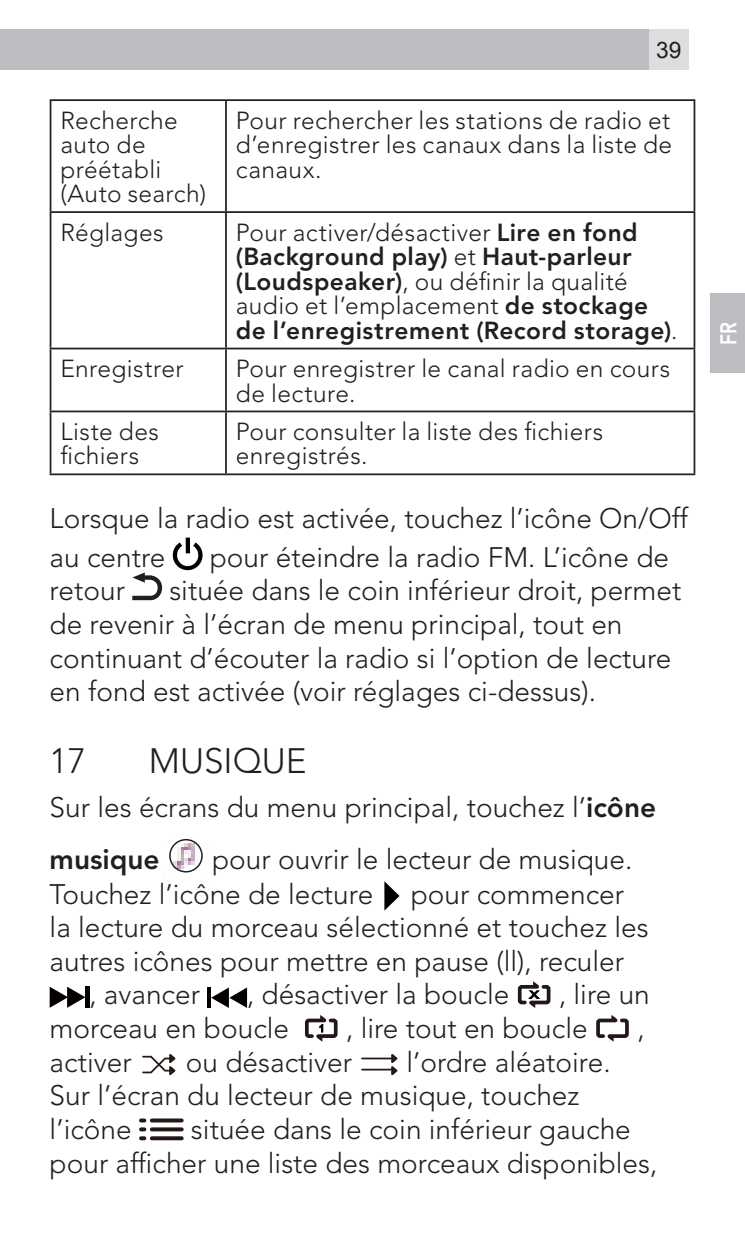
<style>
.page{position:relative;width:745px;height:1241px;background:#fff}
.page>*{position:absolute;margin:0;border:0;box-sizing:border-box;transform-origin:0 0}
.t1{font:300 35px "Avenir LT Std";color:#231f20}
.t2{font:300 28px/33.6px "Avenir LT Std";color:#231f20}
.t3{font:300 24.5px/24.5px "Avenir LT Std";letter-spacing:.015em;color:#231f20}
.t4{font:800 24.5px/24.5px "Avenir LT Std";letter-spacing:.02em;color:#231f20}
.t5{font:22.75px "Arial";color:#231f20}
.t6{font:800 22.75px "Avenir LT Std";color:#fff;scale:.83 1}
.s1{font-weight:300}
.s2{font-weight:800}
</style>
<div class="page">
<div style="left:0;top:29px;width:688px;height:41px;background:#bcbdc0"></div>
<div style="left:648px;top:29px;width:40px;height:41px;background:#dcdddf"></div>
<hr style="left:50px;top:99px;width:176px;height:2px;background:#231f20">
<hr style="left:50px;top:101px;width:1px;height:110px;background:#231f20">
<hr style="left:226px;top:99px;width:468px;height:2px;background:#231f20">
<hr style="left:225px;top:101px;width:2px;height:110px;background:#231f20">
<hr style="left:693px;top:101px;width:1px;height:110px;background:#231f20">
<hr style="left:50px;top:211px;width:176px;height:2px;background:#231f20">
<hr style="left:50px;top:213px;width:1px;height:134px;background:#231f20">
<hr style="left:226px;top:211px;width:468px;height:2px;background:#231f20">
<hr style="left:225px;top:213px;width:2px;height:134px;background:#231f20">
<hr style="left:693px;top:213px;width:1px;height:134px;background:#231f20">
<hr style="left:50px;top:347px;width:176px;height:2px;background:#231f20">
<hr style="left:50px;top:349px;width:1px;height:61px;background:#231f20">
<hr style="left:226px;top:347px;width:468px;height:2px;background:#231f20">
<hr style="left:225px;top:349px;width:2px;height:61px;background:#231f20">
<hr style="left:693px;top:349px;width:1px;height:61px;background:#231f20">
<hr style="left:50px;top:410px;width:176px;height:2px;background:#231f20">
<hr style="left:50px;top:412px;width:1px;height:61px;background:#231f20">
<hr style="left:226px;top:410px;width:468px;height:2px;background:#231f20">
<hr style="left:225px;top:412px;width:2px;height:61px;background:#231f20">
<hr style="left:693px;top:412px;width:1px;height:61px;background:#231f20">
<hr style="left:50px;top:473px;width:176px;height:2px;background:#231f20">
<hr style="left:226px;top:473px;width:468px;height:2px;background:#231f20">
<svg style="left:173px;top:542px;width:29px;height:28px"></svg>
<div style="left:185px;top:537px;width:5px;height:16px;background:#040000"></div>
<svg style="left:132px;top:572px;width:30px;height:28px"></svg>
<img style="left:169px;top:841px;width:34px;height:32px">
<div style="left:169px;top:838px;width:34px;height:34px;border:2px solid #241f21;border-radius:50%"></div>
<svg style="left:384px;top:881px;width:15px;height:29px"></svg>
<svg style="left:50px;top:986px;width:35px;height:21px"></svg>
<hr style="left:85px;top:986px;width:4px;height:21px;background:#040000">
<svg style="left:211px;top:987px;width:36px;height:20px"></svg>
<hr style="left:207px;top:987px;width:4px;height:20px;background:#040000">
<svg style="left:517px;top:981px;width:33px;height:26px"></svg>
<svg style="left:305px;top:1015px;width:32px;height:26px"></svg>
<svg style="left:596px;top:1015px;width:32px;height:26px"></svg>
<svg style="left:142px;top:1054px;width:33px;height:21px"></svg>
<svg style="left:390px;top:1054px;width:7px;height:21px"></svg>
<hr style="left:362px;top:1057px;width:30px;height:2px;background:#231815">
<hr style="left:362px;top:1068px;width:30px;height:2px;background:#231815">
<svg style="left:152px;top:1118px;width:29px;height:4px"></svg>
<svg style="left:152px;top:1127px;width:29px;height:4px"></svg>
<svg style="left:152px;top:1136px;width:29px;height:4px"></svg>
<svg style="left:141px;top:1118px;width:3px;height:22px"></svg>
<div style="left:709px;top:293px;width:35px;height:80px;background:#bcbdc0"></div>
<p class="t5" style="left:655px;top:36px;width:27px">39</p>
<p class="t3" style="left:60px;top:108px;width:147px">Recherche auto de préétabli (Auto search)</p>
<p class="t3" style="left:236px;top:108px;width:437px;text-align:justify">Pour rechercher les stations de radio et d’enregistrer les canaux dans la liste de canaux.</p>
<p class="t3" style="left:60px;top:220px;width:105px">Réglages</p>
<p class="t4" style="left:236px;top:220px;width:443px"><span class="s1">Pour activer/désactiver</span> Lire en fond (Background play) <span class="s1">et</span> Haut-parleur (Loudspeaker)<span class="s1">, ou définir la qualité audio et l’emplacement</span> de stockage de l’enregistrement (Record storage)<span class="s1">.</span></p>
<p class="t3" style="left:60px;top:356px;width:125px">Enregistrer</p>
<p class="t3" style="left:236px;top:356px;width:435px">Pour enregistrer le canal radio en cours de lecture.</p>
<p class="t3" style="left:60px;top:419px;width:100px">Liste des fichiers</p>
<p class="t3" style="left:236px;top:419px;width:368px">Pour consulter la liste des fichiers enregistrés.</p>
<p class="t2" style="left:50px;top:500px;width:639px;line-height:38.1px">Lorsque la radio est activée, touchez l’icône On/Off au centre</p>
<p class="t2" style="left:210px;top:540px;width:460px">pour éteindre la radio FM. L’icône de</p>
<p class="t2" style="left:50px;top:574px;width:633px;text-indent:120px">située dans le coin inférieur droit, permet de revenir à l’écran de menu principal, tout en continuant d’écouter la radio si l’option de lecture en fond est activée (voir réglages ci-dessus).</p>
<p class="t2" style="left:50px;top:574px;width:77px">retour</p>
<p class="t1" style="left:50px;top:741px;width:38px">17</p>
<p class="t1" style="left:149px;top:741px;width:159px">MUSIQUE</p>
<p class="t2" style="left:50px;top:780px;width:607px;line-height:52.1px">Sur les écrans du menu principal, touchez l’<span class="s2">icône musique</span></p>
<p class="t2" style="left:50px;top:841px;width:584px;line-height:35px;text-indent:162px">pour ouvrir le lecteur de musique.<br>Touchez l’icône de lecture</p>
<p class="t2" style="left:410px;top:877px;width:215px">pour commencer</p>
<p class="t2" style="left:50px;top:910px;width:600px">la lecture du morceau sélectionné et touchez les</p>
<p class="t2" style="left:50px;top:944px;width:575px">autres icônes pour mettre en pause (ll), reculer</p>
<p class="t2" style="left:89px;top:977px;width:112px">, avancer</p>
<p class="t2" style="left:247px;top:977px;width:263px">, désactiver la boucle</p>
<p class="t2" style="left:558px;top:977px;width:92px">, lire un</p>
<p class="t2" style="left:50px;top:1011px;width:241px">morceau en boucle</p>
<p class="t2" style="left:346px;top:1011px;width:243px">, lire tout en boucle</p>
<p class="t2" style="left:637px;top:1011px;width:9px">,</p>
<p class="t2" style="left:50px;top:1045px;width:562px;text-indent:356px">l’ordre aléatoire.<br>Sur l’écran du lecteur de musique, touchez l’icône</p>
<p class="t2" style="left:50px;top:1045px;width:83px">activer</p>
<p class="t2" style="left:186px;top:1045px;width:167px">ou désactiver</p>
<p class="t2" style="left:50px;top:1112px;width:608px;text-indent:141px">située dans le coin inférieur gauche pour afficher une liste des morceaux disponibles,</p>
<p class="t6" style="left:715px;top:344px;width:29px;rotate:-90deg">FR</p>
</div>
